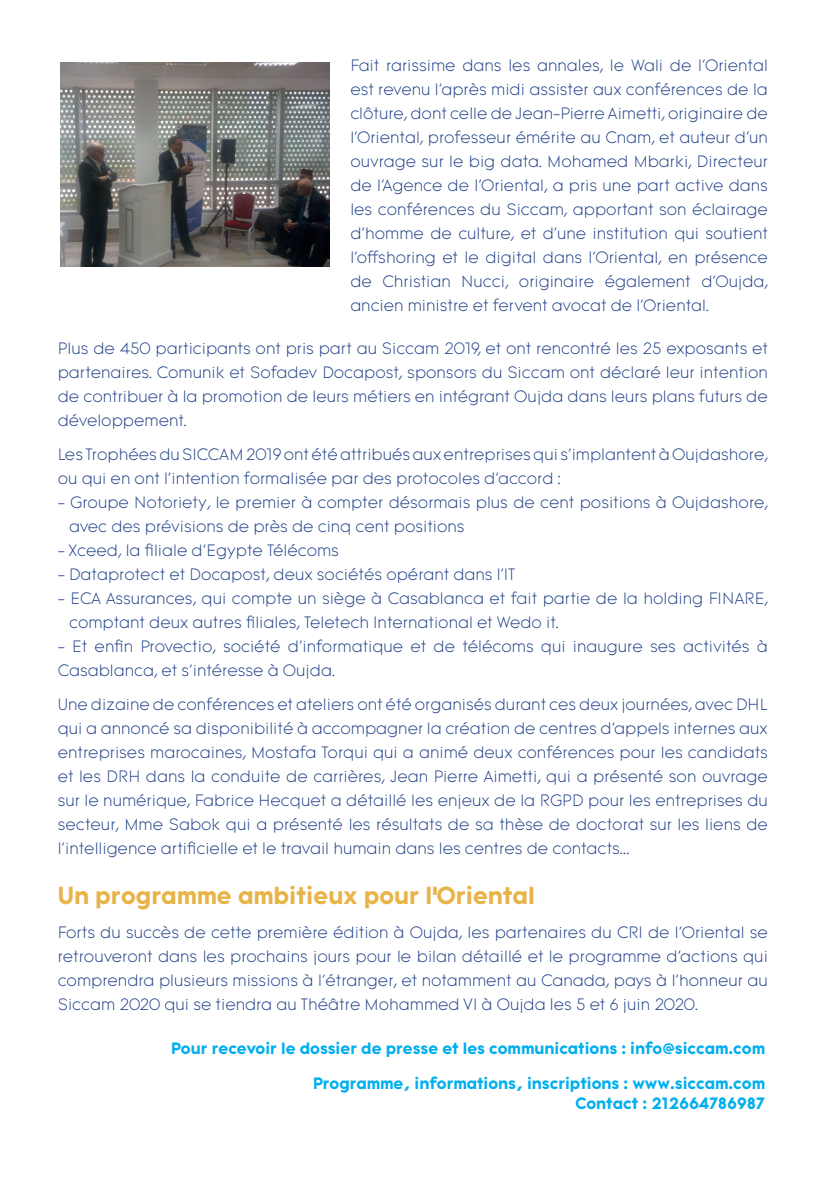
<style>
.page{position:relative;width:840px;height:1191px;background:#fff}
.page>*{position:absolute;margin:0;border:0;box-sizing:border-box;transform-origin:0 0}
.t1{font:700 24px "Tomica";color:#e8b347}
.t2{font:300 16px/24px "Tomica";color:#1c3d85;text-align:justify}
.t3{font:700 16px/34.2px "Tomica";color:#00aeef;text-align:right}
</style>
<div class="page">
<img style="left:60px;top:62px;width:269px;height:205px">
<p class="t2" style="left:350px;top:54px;width:419px">Fait rarissime dans les annales, le Wali de l’Oriental est revenu l’après midi assister aux conférences de la clôture, dont celle de Jean-Pierre Aimetti, originaire de l’Oriental, professeur émérite au Cnam, et auteur d’un ouvrage sur le big data. Mohamed Mbarki, Directeur de l’Agence de l’Oriental, a pris une part active dans les conférences du Siccam, apportant son éclairage d’homme de culture, et d’une institution qui soutient l’offshoring et le digital dans l’Oriental, en présence de Christian Nucci, originaire également d’Oujda, ancien ministre et fervent avocat de l’Oriental.</p>
<p class="t2" style="left:58px;top:337px;width:711px">Plus de 450 participants ont pris part au Siccam 2019, et ont rencontré les 25 exposants et partenaires. Comunik et Sofadev Docapost, sponsors du Siccam ont déclaré leur intention de contribuer à la promotion de leurs métiers en intégrant Oujda dans leurs plans futurs de développement.</p>
<p class="t2" style="left:58px;top:443px;width:711px">Les Trophées du SICCAM 2019 ont été attribués aux entreprises qui s’implantent à Oujdashore, ou qui en ont l’intention formalisée par des protocoles d’accord :</p>
<p class="t2" style="left:69px;top:491px;width:700px;text-indent:-11px">- Groupe Notoriety, le premier à compter désormais plus de cent positions à Oujdashore, avec des prévisions de près de cinq cent positions</p>
<p class="t2" style="left:58px;top:539px;width:282px">- Xceed, la filiale d’Egypte Télécoms</p>
<p class="t2" style="left:58px;top:563px;width:458px">- Dataprotect et Docapost, deux sociétés opérant dans l’IT</p>
<p class="t2" style="left:69px;top:587px;width:700px;text-indent:-11px">- ECA Assurances, qui compte un siège à Casablanca et fait partie de la holding FINARE, comptant deux autres filiales, Teletech International et Wedo it.</p>
<p class="t2" style="left:58px;top:635px;width:711px">- Et enfin Provectio, société d’informatique et de télécoms qui inaugure ses activités à<br>Casablanca, et s’intéresse à Oujda.</p>
<p class="t2" style="left:58px;top:693px;width:711px">Une dizaine de conférences et ateliers ont été organisés durant ces deux journées, avec DHL qui a annoncé sa disponibilité à accompagner la création de centres d’appels internes aux entreprises marocaines, Mostafa Torqui qui a animé deux conférences pour les candidats et les DRH dans la conduite de carrières, Jean Pierre Aimetti, qui a présenté son ouvrage sur le numérique, Fabrice Hecquet a détaillé les enjeux de la RGPD pour les entreprises du secteur, Mme Sabok qui a présenté les résultats de sa thèse de doctorat sur les liens de l’intelligence artificielle et le travail humain dans les centres de contacts…</p>
<h1 class="t1" style="left:58px;top:879px;width:478px">Un programme ambitieux pour l’Oriental</h1>
<p class="t2" style="left:58px;top:920px;width:711px">Forts du succès de cette première édition à Oujda, les partenaires du CRI de l’Oriental se retrouveront dans les prochains jours pour le bilan détaillé et le programme d’actions qui comprendra plusieurs missions à l’étranger, et notamment au Canada, pays à l’honneur au Siccam 2020 qui se tiendra au Théâtre Mohammed VI à Oujda les 5 et 6 juin 2020.</p>
<p class="t3" style="left:171px;top:1031px;width:595px">Pour recevoir le dossier de presse et les communications : info@siccam.com<br>Programme, informations, inscriptions : www.siccam.com</p>
<p class="t3" style="left:575px;top:1085px;width:191px">Contact : 212664786987</p>
</div>
